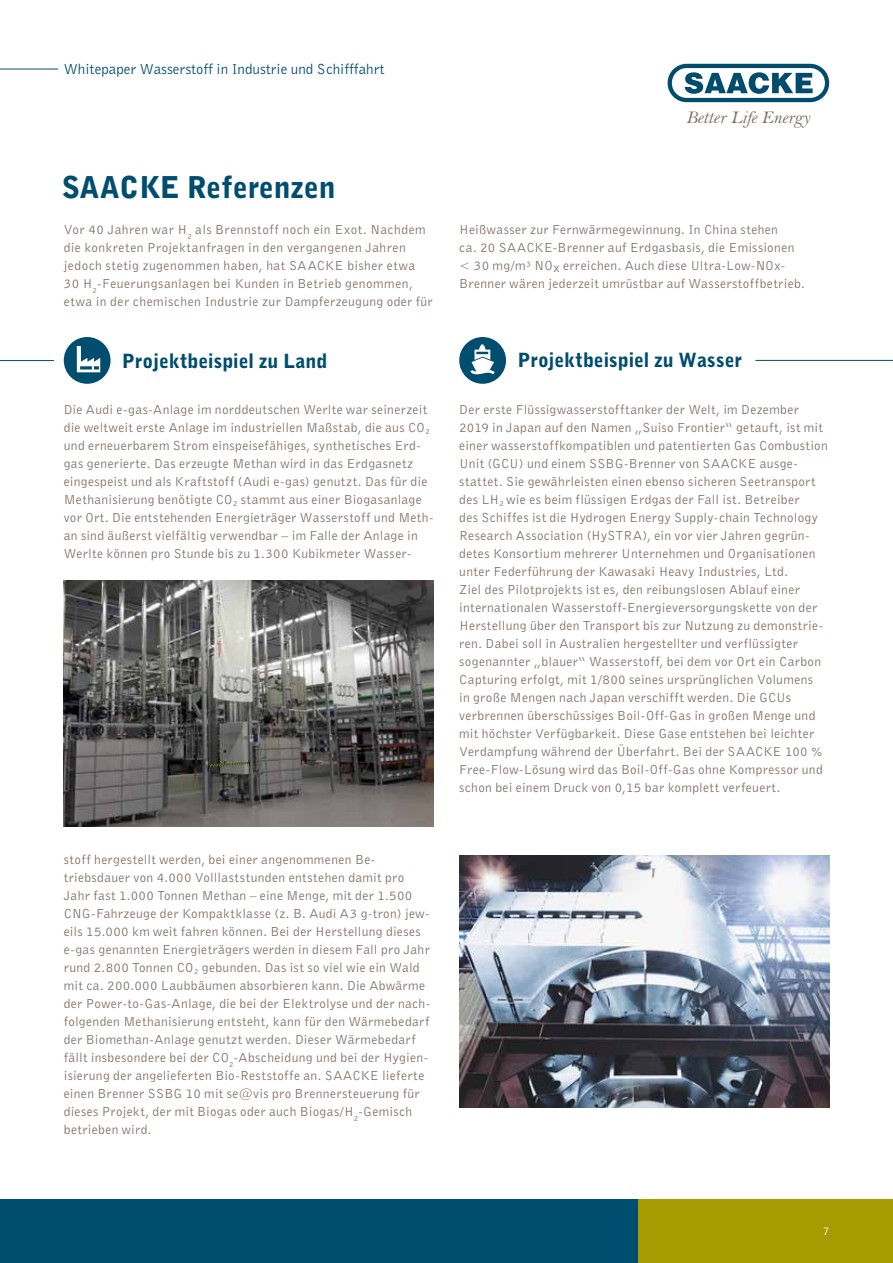
<style>
.page{position:relative;width:893px;height:1263px;background:#fff}
.page>*{position:absolute;margin:0;border:0;box-sizing:border-box;transform-origin:0 0}
.t1{font:900 30px "Bell Gothic";color:#004e6f}
.t2{font:900 19.5px "Bell Gothic";letter-spacing:.005em;color:#004d6e}
.t3{font:italic 18px "Bell MT Std";letter-spacing:-.005em;color:#7e6f67}
.t4{font:15px "Bell Gothic";color:#004e6f}
.t5{font:13.5px/18px "Bell Gothic";letter-spacing:.025em;color:#807068}
.t6{font:12px "Bell Gothic";color:#fff}
</style>
<div class="page">
<div style="left:638px;top:1199px;width:255px;height:64px;background:#a69b00"></div>
<div style="left:0;top:1199px;width:638px;height:64px;background:#004e6f"></div>
<div style="left:64px;top:337px;width:47px;height:47px;background:#004e6f;border-radius:50%"></div>
<svg style="left:77px;top:346px;width:23px;height:26px"></svg>
<hr style="left:755px;top:360px;width:138px;height:1px;background:#004d6e">
<img style="left:64px;top:580px;width:370px;height:247px">
<img style="left:459px;top:856px;width:370px;height:251px">
<div style="left:459px;top:337px;width:47px;height:47px;background:#004e6f;border-radius:50%"></div>
<svg style="left:470px;top:344px;width:25px;height:31px"></svg>
<svg style="left:668px;top:64px;width:161px;height:38px"></svg>
<hr style="left:0;top:69px;width:58px;height:1px;background:#004e6f">
<hr style="left:0;top:360px;width:54px;height:1px;background:#004d6e">
<p class="t4" style="left:64px;top:60px;width:322px">Whitepaper Wasserstoff in Industrie und Schifffahrt</p>
<h1 class="t1" style="left:62px;top:168px;width:275px">SAACKE Referenzen</h1>
<h3 class="t3" style="left:686px;top:107px;width:125px">Better Life Energy</h3>
<p class="t5" style="left:64px;top:220px;width:371px">Vor 40 Jahren war H<sub>2</sub> als Brennstoff noch ein Exot. Nachdem die konkreten Projektanfragen in den vergangenen Jahren jedoch stetig zugenommen haben, hat SAACKE bisher etwa 30 H<sub>2</sub>-Feuerungsanlagen bei Kunden in Betrieb genommen, etwa in der chemischen Industrie zur Dampferzeugung oder für</p>
<p class="t5" style="left:459px;top:220px;width:347px">Heißwasser zur Fernwärmegewinnung. In China stehen<br>ca. 20 SAACKE-Brenner auf Erdgasbasis, die Emissionen &lt; 30 mg/m³ NOx erreichen. Auch diese Ultra-Low-NOx-Brenner wären jederzeit umrüstbar auf Wasserstoffbetrieb.</p>
<h2 class="t2" style="left:122px;top:348px;width:207px">Projektbeispiel zu Land</h2>
<h2 class="t2" style="left:518px;top:347px;width:226px">Projektbeispiel zu Wasser</h2>
<p class="t5" style="left:64px;top:400px;width:371px">Die Audi e-gas-Anlage im norddeutschen Werlte war seinerzeit die weltweit erste Anlage im industriellen Maßstab, die aus CO<sub>2 </sub>und erneuerbarem Strom einspeisefähiges, synthetisches Erd&shy;gas generierte. Das erzeugte Methan wird in das Erdgasnetz eingespeist und als Kraftstoff (Audi e-gas) genutzt. Das für die Methanisierung benötigte CO<sub>2</sub> stammt aus einer Biogasanlage vor Ort. Die entstehenden Energieträger Wasserstoff und Meth&shy;an sind äußerst vielfältig verwendbar – im Falle der Anlage in Werlte können pro Stunde bis zu 1.300 Kubikmeter Wasser-</p>
<p class="t5" style="left:64px;top:850px;width:368px">stoff hergestellt werden, bei einer angenommenen Be&shy;triebsdauer von 4.000 Volllaststunden entstehen damit pro Jahr fast 1.000 Tonnen Methan – eine Menge, mit der 1.500<br>CNG-Fahrzeuge der Kompaktklasse (z. B. Audi A3 g-tron) jew&shy;eils 15.000 km weit fahren können. Bei der Herstellung dieses e-gas genannten Energieträgers werden in diesem Fall pro Jahr rund 2.800 Tonnen CO<sub>2</sub> gebunden. Das ist so viel wie ein Wald mit ca. 200.000 Laubbäumen absorbieren kann. Die Abwärme der Power-to-Gas-Anlage, die bei der Elektrolyse und der nach&shy;folgenden Methanisierung entsteht, kann für den Wärmebedarf der Biomethan-Anlage genutzt werden. Dieser Wärmebedarf fällt insbesondere bei der CO<sub>2</sub>-Abscheidung und bei der Hygien&shy;isierung der angelieferten Bio-Reststoffe an. SAACKE lieferte einen Brenner SSBG 10 mit se@vis pro Brennersteuerung für dieses Projekt, der mit Biogas oder auch Biogas/H<sub>2</sub>-Gemisch betrieben wird.</p>
<p class="t5" style="left:459px;top:400px;width:370px">Der erste Flüssigwasserstofftanker der Welt, im Dezember 2019 in Japan auf den Namen „Suiso Frontier“ getauft, ist mit einer wasserstoffkompatiblen und patentierten Gas Combustion Unit (GCU) und einem SSBG-Brenner von SAACKE ausge&shy;stattet. Sie gewährleisten einen ebenso sicheren Seetransport des LH<sub>2</sub> wie es beim flüssigen Erdgas der Fall ist. Betreiber<br>des Schiffes ist die Hydrogen Energy Supply-chain Technology Research Association (HySTRA), ein vor vier Jahren gegrün&shy;detes Konsortium mehrerer Unternehmen und Organisationen unter Federführung der Kawasaki Heavy Industries, Ltd.<br>Ziel des Pilotprojekts ist es, den reibungslosen Ablauf einer internationalen Wasserstoff-Energieversorgungskette von der Herstellung über den Transport bis zur Nutzung zu demonstrie&shy;ren. Dabei soll in Australien hergestellter und verflüssigter sogenannter „blauer“ Wasserstoff, bei dem vor Ort ein Carbon Capturing erfolgt, mit 1/800 seines ursprünglichen Volumens<br>in große Mengen nach Japan verschifft werden. Die GCUs verbrennen überschüssiges Boil-Off-Gas in großen Menge und mit höchster Verfügbarkeit. Diese Gase entstehen bei leichter Verdampfung während der Überfahrt. Bei der SAACKE 100 % Free-Flow-Lösung wird das Boil-Off-Gas ohne Kompressor und schon bei einem Druck von 0,15 bar komplett verfeuert.</p>
<p class="t6" style="left:823px;top:1224px;width:8px">7</p>
</div>
